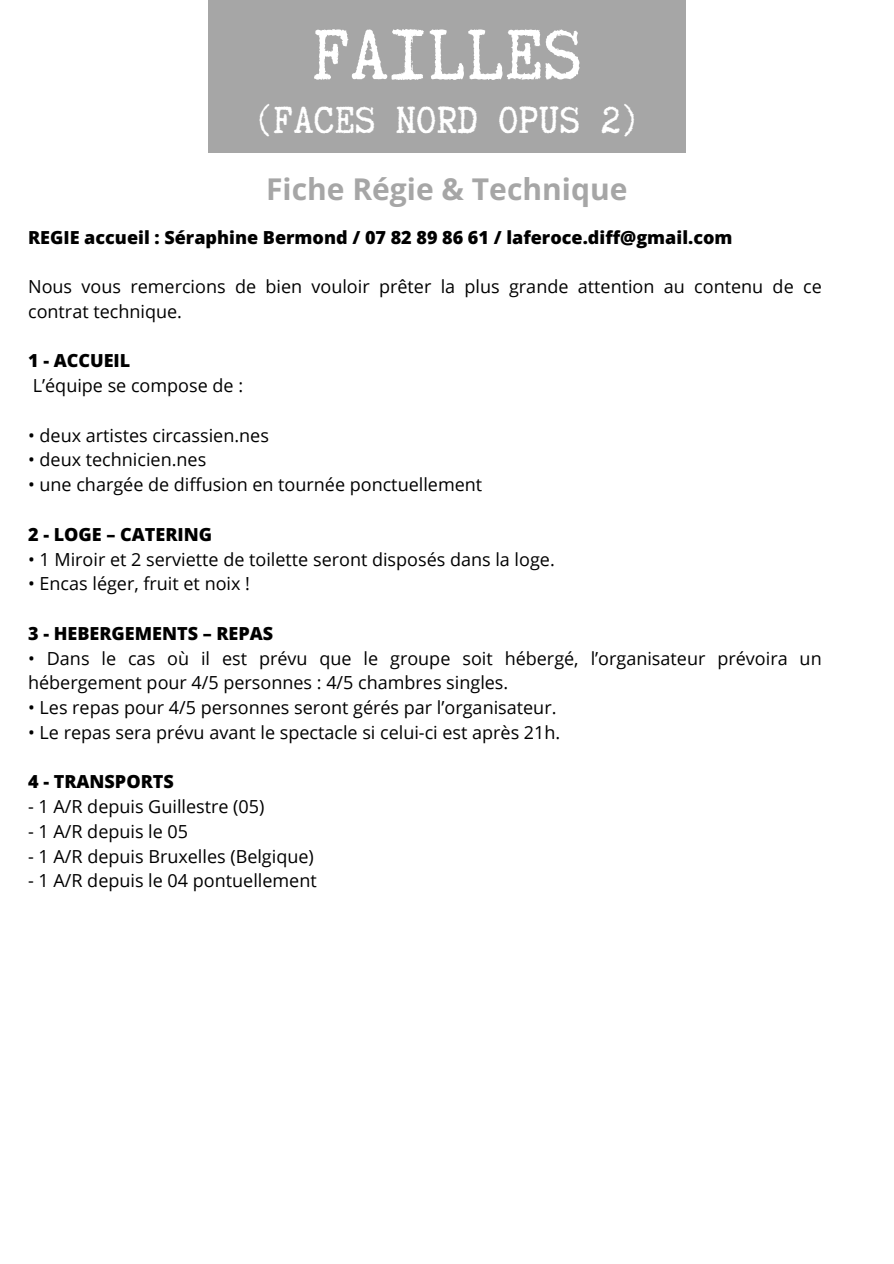
<style>
.page{position:relative;width:894px;height:1264px;background:#fff}
.page>*{position:absolute;margin:0;border:0;box-sizing:border-box;transform-origin:0 0}
.t1{font:84.75px "Truetypewriter Polygl OTT";letter-spacing:.01em;color:#fff}
.t2{font:45px "Truetypewriter Polygl OTT";letter-spacing:.01em;color:#fff}
.t3{font:700 30px "Open Sans";color:#a6a6a6}
.t4{font:18px/24.8px "Open Sans";color:#000}
.t5{font:800 18px "Open Sans";color:#000}
</style>
<div class="page">
<div style="left:208px;top:0;width:477px;height:152px;background:#a6a6a6"></div>
<h1 class="t1" style="left:312px;top:11px;width:270px">FAILLES</h1>
<h1 class="t2" style="left:253px;top:97px;width:389px">(FACES NORD OPUS 2)</h1>
<h2 class="t3" style="left:266px;top:168px;width:363px">Fiche Régie &amp; Technique</h2>
<h3 class="t5" style="left:28px;top:224px;width:705px">REGIE accueil : Séraphine Bermond / 07 82 89 86 61 / laferoce.diff@gmail.com</h3>
<p class="t4" style="left:28px;top:274px;width:794px">Nous vous remercions de bien vouloir prêter la plus grande attention au contenu de ce contrat technique.</p>
<p class="t5" style="left:28px;top:348px;width:104px">1 - ACCUEIL</p>
<p class="t4" style="left:33px;top:373px;width:212px">L’équipe se compose de :</p>
<p class="t4" style="left:28px;top:422px;width:242px">• deux artistes circassien.nes</p>
<p class="t4" style="left:28px;top:447px;width:180px">• deux technicien.nes</p>
<p class="t4" style="left:28px;top:472px;width:455px">• une chargée de diffusion en tournée ponctuellement</p>
<p class="t5" style="left:28px;top:521px;width:185px">2 - LOGE – CATERING</p>
<p class="t4" style="left:28px;top:546px;width:528px">• 1 Miroir et 2 serviette de toilette seront disposés dans la loge.</p>
<p class="t4" style="left:28px;top:571px;width:223px">• Encas léger, fruit et noix !</p>
<p class="t5" style="left:28px;top:620px;width:246px">3 - HEBERGEMENTS – REPAS</p>
<p class="t4" style="left:28px;top:645px;width:794px">• Dans le cas où il est prévu que le groupe soit hébergé, l’organisateur prévoira un hébergement pour 4/5 personnes : 4/5 chambres singles.</p>
<p class="t4" style="left:28px;top:694px;width:529px">• Les repas pour 4/5 personnes seront gérés par l’organisateur.</p>
<p class="t4" style="left:28px;top:719px;width:533px">• Le repas sera prévu avant le spectacle si celui-ci est après 21h.</p>
<p class="t5" style="left:28px;top:769px;width:147px">4 - TRANSPORTS</p>
<p class="t4" style="left:28px;top:793px;width:238px">- 1 A/R depuis Guillestre (05)</p>
<p class="t4" style="left:28px;top:818px;width:161px">- 1 A/R depuis le 05</p>
<p class="t4" style="left:28px;top:843px;width:287px">- 1 A/R depuis Bruxelles (Belgique)</p>
<p class="t4" style="left:28px;top:868px;width:290px">- 1 A/R depuis le 04 pontuellement</p>
</div>
